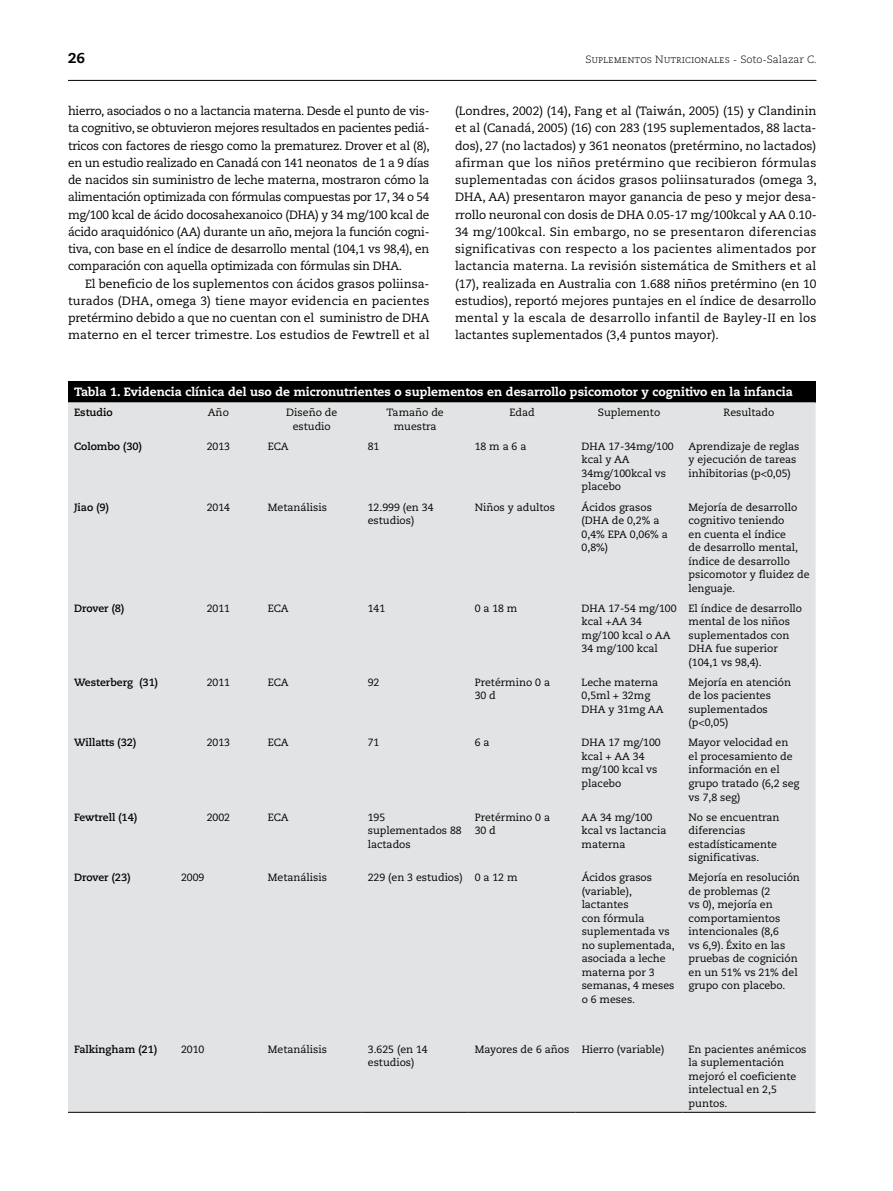
<style>
.page{position:relative;width:893px;height:1191px;background:#fff}
.page>*{position:absolute;margin:0;border:0;box-sizing:border-box;transform-origin:0 0}
.t1{font:800 14.25px "Caecilia LT Std";color:#000}
.t2{font:12px/17.2px "Caecilia LT Std";color:#000;text-align:justify}
.t3{font:800 12px "Caecilia LT Std";color:#fff}
.t4{font:10.5px/13.5px "Caecilia LT Std";color:#000}
.t5{font:700 10.5px "Caecilia LT Std";color:#000}
.t6{font:300 10.5px "Caecilia LT Std";color:#000}
</style>
<div class="page">
<hr style="left:68px;top:80px;width:748px;height:1px;background:#000">
<div style="left:68px;top:381px;width:747px;height:21px;background:#000"></div>
<div style="left:68px;top:402px;width:747px;height:710px;background:#e2e3e4"></div>
<hr style="left:68px;top:1112px;width:107px;height:1px;background:#000">
<hr style="left:175px;top:1112px;width:87px;height:1px;background:#000">
<hr style="left:262px;top:1112px;width:100px;height:1px;background:#000">
<hr style="left:362px;top:1112px;width:107px;height:1px;background:#000">
<hr style="left:469px;top:1112px;width:107px;height:1px;background:#000">
<hr style="left:576px;top:1112px;width:106px;height:1px;background:#000">
<hr style="left:682px;top:1112px;width:133px;height:1px;background:#000">
<p class="t1" style="left:68px;top:49px;width:18px">26</p>
<p class="t6" style="left:585px;top:53px;width:233px">Suplementos Nutricionales - Soto-Salazar C.</p>
<p class="t2" style="left:68px;top:103px;width:363px">hierro, asociados o no a lactancia materna. Desde el punto de vis&shy;ta cognitivo, se obtuvieron mejores resultados en pacientes pediá&shy;tricos con factores de riesgo como la prematurez. Drover et al (8), en un estudio realizado en Canadá con 141 neonatos de 1 a 9 días de nacidos sin suministro de leche materna, mostraron cómo la alimentación optimizada con fórmulas compuestas por 17, 34 o 54 mg/100 kcal de ácido docosahexanoico (DHA) y 34 mg/100 kcal de ácido araquidónico (AA) durante un año, mejora la función cogni&shy;tiva, con base en el índice de desarrollo mental (104,1 vs 98,4), en comparación con aquella optimizada con fórmulas sin DHA.</p>
<p class="t2" style="left:68px;top:275px;width:363px;text-indent:17px">El beneficio de los suplementos con ácidos grasos poliinsa&shy;turados (DHA, omega 3) tiene mayor evidencia en pacientes pretérmino debido a que no cuentan con el suministro de DHA materno en el tercer trimestre. Los estudios de Fewtrell et al</p>
<p class="t2" style="left:455px;top:103px;width:363px">(Londres, 2002) (14), Fang et al (Taiwán, 2005) (15) y Clandinin et al (Canadá, 2005) (16) con 283 (195 suplementados, 88 lacta&shy;dos), 27 (no lactados) y 361 neonatos (pretérmino, no lactados) afirman que los niños pretérmino que recibieron fórmulas suplementadas con ácidos grasos poliinsaturados (omega 3, DHA, AA) presentaron mayor ganancia de peso y mejor desa&shy;rrollo neuronal con dosis de DHA 0.05-17 mg/100kcal y AA 0.10- 34 mg/100kcal. Sin embargo, no se presentaron diferencias significativas con respecto a los pacientes alimentados por lactancia materna. La revisión sistemática de Smithers et al (17), realizada en Australia con 1.688 niños pretérmino (en 10 estudios), reportó mejores puntajes en el índice de desarrollo mental y la escala de desarrollo infantil de Bayley-II en los lactantes suplementados (3,4 puntos mayor).</p>
<p class="t3" style="left:74px;top:384px;width:720px">Tabla 1. Evidencia clínica del uso de micronutrientes o suplementos en desarrollo psicomotor y cognitivo en la infancia</p>
<p class="t5" style="left:74px;top:406px;width:40px">Estudio</p>
<p class="t4" style="left:208px;top:406px;width:23px">Año</p>
<p class="t4" style="left:286px;top:406px;width:52px;text-align:center">Diseño de estudio</p>
<p class="t4" style="left:387px;top:406px;width:59px;text-align:center">Tamaño de muestra</p>
<p class="t4" style="left:509px;top:406px;width:27px">Edad</p>
<p class="t4" style="left:598px;top:406px;width:64px">Suplemento</p>
<p class="t4" style="left:723px;top:406px;width:52px">Resultado</p>
<p class="t5" style="left:74px;top:440px;width:69px">Colombo (30)</p>
<p class="t4" style="left:207px;top:440px;width:25px">2013</p>
<p class="t4" style="left:268px;top:440px;width:22px">ECA</p>
<p class="t4" style="left:368px;top:440px;width:13px">81</p>
<p class="t4" style="left:475px;top:440px;width:53px">18 m a 6 a</p>
<p class="t4" style="left:582px;top:440px;width:94px">DHA 17-34mg/100 kcal y AA<br>34mg/100kcal vs placebo</p>
<p class="t4" style="left:688px;top:440px;width:112px">Aprendizaje de reglas y ejecución de tareas inhibitorias (p&lt;0,05)</p>
<p class="t5" style="left:74px;top:501px;width:36px">Jiao (9)</p>
<p class="t4" style="left:207px;top:500px;width:25px">2014</p>
<p class="t4" style="left:268px;top:500px;width:61px">Metanálisis</p>
<p class="t4" style="left:368px;top:500px;width:67px">12.999 (en 34 estudios)</p>
<p class="t4" style="left:475px;top:500px;width:82px">Niños y adultos</p>
<p class="t4" style="left:582px;top:500px;width:88px">Ácidos grasos (DHA de 0,2% a<br>0,4% EPA 0,06% a<br>0,8%)</p>
<p class="t4" style="left:688px;top:500px;width:122px">Mejoría de desarrollo cognitivo teniendo<br>en cuenta el índice<br>de desarrollo mental, índice de desarrollo psicomotor y fluidez de lenguaje.</p>
<p class="t5" style="left:74px;top:602px;width:52px">Drover (8)</p>
<p class="t4" style="left:207px;top:601px;width:25px">2011</p>
<p class="t4" style="left:268px;top:601px;width:22px">ECA</p>
<p class="t4" style="left:368px;top:601px;width:19px">141</p>
<p class="t4" style="left:475px;top:601px;width:44px">0 a 18 m</p>
<p class="t4" style="left:582px;top:601px;width:96px">DHA 17-54 mg/100 kcal +AA 34 mg/100 kcal o AA<br>34 mg/100 kcal</p>
<p class="t4" style="left:688px;top:601px;width:115px">El índice de desarrollo mental de los niños suplementados con<br>DHA fue superior (104,1 vs 98,4).</p>
<p class="t5" style="left:74px;top:676px;width:85px">Westerberg (31)</p>
<p class="t4" style="left:207px;top:675px;width:25px">2011</p>
<p class="t4" style="left:268px;top:675px;width:22px">ECA</p>
<p class="t4" style="left:368px;top:675px;width:13px">92</p>
<p class="t4" style="left:475px;top:675px;width:77px">Pretérmino 0 a<br>30 d</p>
<p class="t4" style="left:582px;top:675px;width:83px">Leche materna<br>0,5ml + 32mg<br>DHA y 31mg AA</p>
<p class="t4" style="left:688px;top:675px;width:104px">Mejoría en atención de los pacientes suplementados (p&lt;0,05)</p>
<p class="t5" style="left:74px;top:736px;width:64px">Willatts (32)</p>
<p class="t4" style="left:207px;top:736px;width:25px">2013</p>
<p class="t4" style="left:268px;top:736px;width:22px">ECA</p>
<p class="t4" style="left:368px;top:736px;width:13px">71</p>
<p class="t4" style="left:475px;top:736px;width:16px">6 a</p>
<p class="t4" style="left:582px;top:736px;width:81px">DHA 17 mg/100 kcal + AA 34 mg/100 kcal vs placebo</p>
<p class="t4" style="left:688px;top:736px;width:112px">Mayor velocidad en el procesamiento de información en el grupo tratado (6,2 seg vs 7,8 seg)</p>
<p class="t5" style="left:74px;top:810px;width:65px">Fewtrell (14)</p>
<p class="t4" style="left:207px;top:810px;width:25px">2002</p>
<p class="t4" style="left:268px;top:810px;width:22px">ECA</p>
<p class="t4" style="left:368px;top:810px;width:95px">195 suplementados 88 lactados</p>
<p class="t4" style="left:475px;top:810px;width:77px">Pretérmino 0 a<br>30 d</p>
<p class="t4" style="left:582px;top:810px;width:86px">AA 34 mg/100 kcal vs lactancia materna</p>
<p class="t4" style="left:689px;top:810px;width:92px">No se encuentran diferencias estadísticamente significativas.</p>
<p class="t5" style="left:74px;top:871px;width:58px">Drover (23)</p>
<p class="t4" style="left:181px;top:871px;width:25px">2009</p>
<p class="t4" style="left:268px;top:871px;width:61px">Metanálisis</p>
<p class="t4" style="left:368px;top:871px;width:151px">229 (en 3 estudios) 0 a 12 m</p>
<p class="t4" style="left:582px;top:871px;width:94px">Ácidos grasos (variable), lactantes<br>con fórmula suplementada vs no suplementada, asociada a leche materna por 3 semanas, 4 meses o 6 meses.</p>
<p class="t4" style="left:689px;top:871px;width:113px">Mejoría en resolución de problemas (2<br>vs 0), mejoría en comportamientos intencionales (8,6<br>vs 6,9). Éxito en las pruebas de cognición en un 51% vs 21% del grupo con placebo.</p>
<p class="t5" style="left:74px;top:1042px;width:85px">Falkingham (21)</p>
<p class="t4" style="left:181px;top:1042px;width:25px">2010</p>
<p class="t4" style="left:268px;top:1042px;width:61px">Metanálisis</p>
<p class="t4" style="left:368px;top:1042px;width:61px">3.625 (en 14 estudios)</p>
<p class="t4" style="left:475px;top:1042px;width:191px">Mayores de 6 años Hierro (variable)</p>
<p class="t4" style="left:689px;top:1042px;width:119px">En pacientes anémicos la suplementación mejoró el coeficiente intelectual en 2,5 puntos.</p>
</div>
